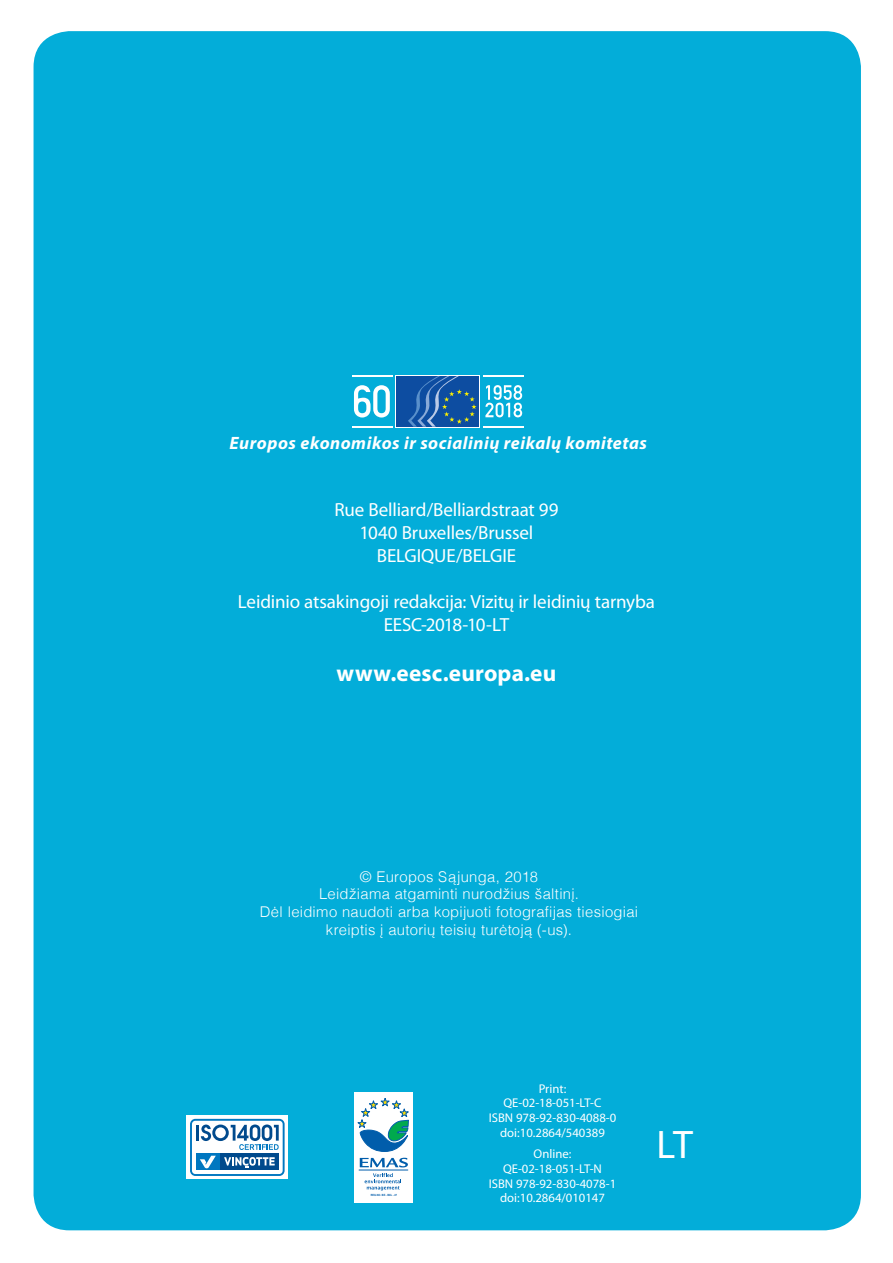
<style>
.page{position:relative;width:893px;height:1263px;background:#fff}
.page>*{position:absolute;margin:0;border:0;box-sizing:border-box;transform-origin:0 0}
.t1{font:39.9px "Myriad Pro";color:#fff}
.t2{font:700 23.25px "Myriad Pro";letter-spacing:.01em;color:#fff}
.t3{font:19.05px/22.8px "Myriad Pro";letter-spacing:-.01em;color:#fff;text-align:center}
.t4{font:italic 700 17.85px "Myriad Pro";letter-spacing:.03em;color:#fff}
.t5{font:300 14.85px/17.7px "Helvetica";letter-spacing:.02em;color:#fff;text-align:center}
.t6{font:12.75px/14.9px "Myriad Pro";color:#fff;text-align:center}
.t7{font:700 2.85px "Arial";color:#015dab;scale:.85 1}
</style>
<div class="page">
<div style="left:33px;top:31px;width:828px;height:1200px;background:#03add9"></div>
<svg style="left:396px;top:375px;width:84px;height:52px"></svg>
<div style="left:397px;top:376px;width:82px;height:50px;background:#0d4da1"></div>
<svg style="left:408px;top:376px;width:69px;height:50px"></svg>
<svg style="left:354px;top:385px;width:36px;height:32px"></svg>
<svg style="left:485px;top:385px;width:37px;height:32px"></svg>
<hr style="left:483px;top:375px;width:41px;height:1px;background:#fff">
<hr style="left:483px;top:426px;width:41px;height:1px;background:#fff">
<hr style="left:352px;top:375px;width:40px;height:1px;background:#fff">
<hr style="left:352px;top:426px;width:40px;height:1px;background:#fff">
<p class="t4" style="left:230px;top:431px;width:419px">Europos ekonomikos ir socialinių reikalų komitetas</p>
<p class="t3" style="left:335px;top:498px;width:225px">Rue Belliard/Belliardstraat 99<br>1040 Bruxelles/Brussel<br>BELGIQUE/BELGIE</p>
<p class="t3" style="left:238px;top:590px;width:419px">Leidinio atsakingoji redakcija: Vizitų ir leidinių tarnyba<br>EESC-2018-10-LT</p>
<h2 class="t2" style="left:337px;top:658px;width:221px">www.eesc.europa.eu</h2>
<p class="t5" style="left:260px;top:866px;width:380px">© Europos Sąjunga, 2018<br>Leidžiama atgaminti nurodžius šaltinį.<br>Dėl leidimo naudoti arba kopijuoti fotografijas tiesiogiai kreiptis į autorių teisių turėtoją (-us).</p>
<p class="t7" style="left:371px;top:1193px;width:33px">REG.NO. BE - BXL - 27</p>
<p class="t6" style="left:489px;top:1081px;width:129px">Print:<br>QE-02-18-051-LT-C<br>ISBN 978-92-830-4088-0 doi:10.2864/540389</p>
<p class="t6" style="left:489px;top:1146px;width:129px">Online:<br>QE-02-18-051-LT-N<br>ISBN 978-92-830-4078-1 doi:10.2864/010147</p>
<h1 class="t1" style="left:656px;top:1120px;width:38px">LT</h1>
</div>
